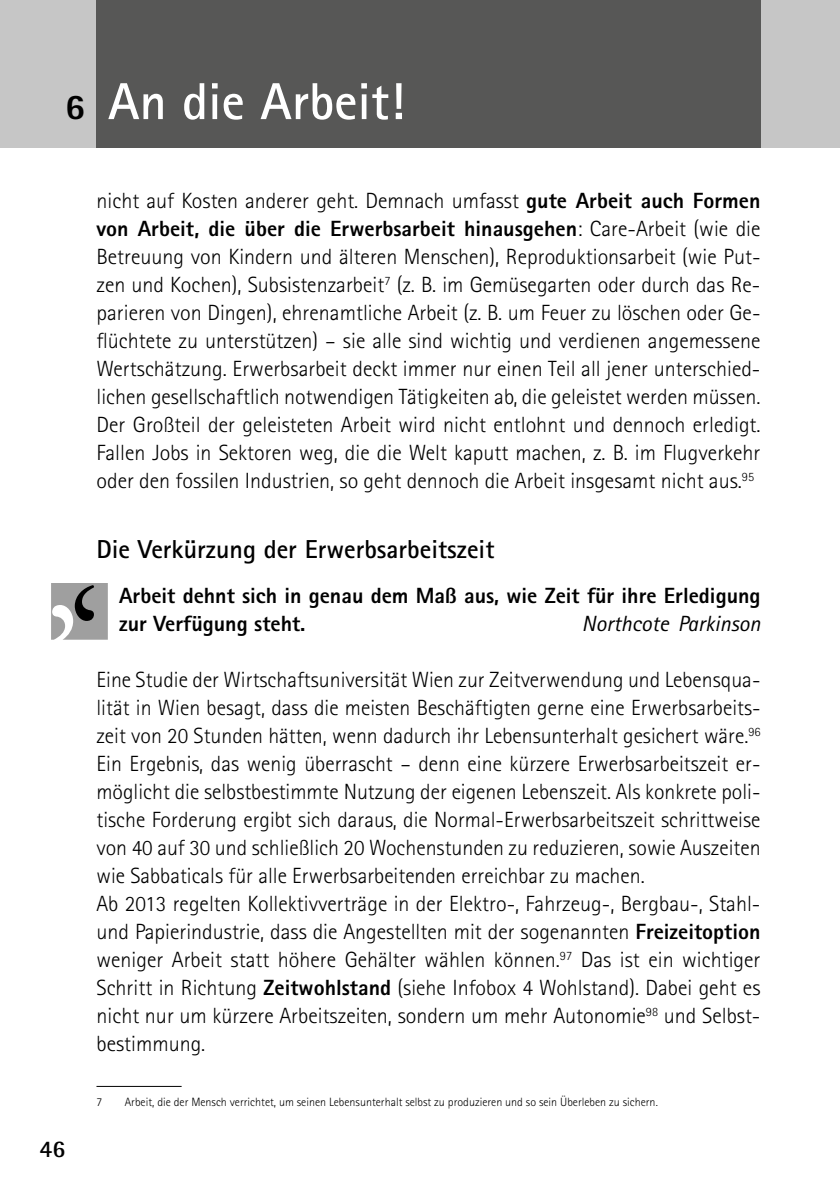
<style>
.page{position:relative;width:840px;height:1191px;background:#fff}
.page>*{position:absolute;margin:0;border:0;box-sizing:border-box;transform-origin:0 0}
.t1{font:700 52px "Rotis Sans Serif Std";color:#fff}
.t2{font:700 26px "Rotis Sans Serif Std";color:#000}
.t3{font:700 24px "Rotis Semi Sans Std";color:#000}
.t4{font:300 22px/28px "Rotis Sans Serif Std";color:#000;text-align:justify}
.t5{font:800 22px/28px "Rotis Sans Serif Std";color:#000}
.t6{font:italic 22px "Rotis Sans Serif Std";color:#000}
.t7{font:300 12px "Rotis Sans Serif Std";color:#000}
.s1{font-weight:800;font-size:36px;color:#000}
.s2{font-weight:800}
</style>
<div class="page">
<div style="left:0;top:0;width:839px;height:147px;background:#c6c6c6"></div>
<div style="left:96px;top:0;width:664px;height:147px;background:#575756"></div>
<hr style="left:96px;top:1086px;width:85px;height:1px;background:#000">
<svg style="left:51px;top:583px;width:57px;height:56px;background:#9a9a9a"></svg>
<h1 class="t1" style="left:65px;top:69px;width:341px"><span class="s1">6</span> An die Arbeit!</h1>
<p class="t4" style="left:96px;top:187px;width:665px">nicht auf Kosten anderer geht. Demnach umfasst <span class="s2">gute Arbeit auch Formen von Arbeit, die über die Erwerbsarbeit hinausgehen</span>: Care-Arbeit (wie die Betreuung von Kindern und älteren Menschen), Reproduktionsarbeit (wie Put&shy;zen und Kochen), Subsistenzarbeit<sup>7</sup> (z. B. im Gemüsegarten oder durch das Re&shy;parieren von Dingen), ehrenamtliche Arbeit (z. B. um Feuer zu löschen oder Ge&shy;flüchtete zu unterstützen) – sie alle sind wichtig und verdienen angemessene Wertschätzung. Erwerbsarbeit deckt immer nur einen Teil all jener unterschied&shy;lichen gesellschaftlich notwendigen Tätigkeiten ab, die geleistet werden müssen.<br>Der Großteil der geleisteten Arbeit wird nicht entlohnt und dennoch erledigt.<br>Fallen Jobs in Sektoren weg, die die Welt kaputt machen, z. B. im Flugverkehr oder den fossilen Industrien, so geht dennoch die Arbeit insgesamt nicht aus.<sup>95</sup></p>
<p class="t2" style="left:96px;top:532px;width:399px">Die Verkürzung der Erwerbsarbeitszeit</p>
<p class="t5" style="left:119px;top:581px;width:642px">Arbeit dehnt sich in genau dem Maß aus, wie Zeit für ihre Erledigung zur Verfügung steht.</p>
<p class="t6" style="left:581px;top:610px;width:180px">Northcote Parkinson</p>
<p class="t4" style="left:96px;top:665px;width:665px;text-align:left">Eine Studie der Wirtschaftsuniversität Wien zur Zeitverwendung und Lebensqua&shy;lität in Wien besagt, dass die meisten Beschäftigten gerne eine Erwerbsarbeits&shy;zeit von 20 Stunden hätten, wenn dadurch ihr Lebensunterhalt gesichert wäre.<sup>96<br></sup>Ein Ergebnis, das wenig überrascht – denn eine kürzere Erwerbsarbeitszeit er&shy;möglicht die selbstbestimmte Nutzung der eigenen Lebenszeit. Als konkrete poli&shy;tische Forderung ergibt sich daraus, die Normal-Erwerbsarbeitszeit schrittweise von 40 auf 30 und schließlich 20 Wochenstunden zu reduzieren, sowie Auszeiten wie Sabbaticals für alle Erwerbsarbeitenden erreichbar zu machen.<br>Ab 2013 regelten Kollektivverträge in der Elektro-, Fahrzeug-, Bergbau-, Stahl&shy;und Papierindustrie, dass die Angestellten mit der sogenannten <span class="s2">Freizeitoption </span>weniger Arbeit statt höhere Gehälter wählen können.<sup>97</sup> Das ist ein wichtiger Schritt in Richtung <span class="s2">Zeitwohlstand</span> (siehe Infobox 4 Wohlstand). Dabei geht es nicht nur um kürzere Arbeitszeiten, sondern um mehr Autonomie<sup>98</sup> und Selbst&shy;bestimmung.</p>
<p class="t3" style="left:40px;top:1133px;width:27px">46</p>
<p class="t7" style="left:96px;top:1095px;width:7px">7</p>
<p class="t7" style="left:125px;top:1095px;width:534px">Arbeit, die der Mensch verrichtet, um seinen Lebensunterhalt selbst zu produzieren und so sein Überleben zu sichern.</p>
</div>
